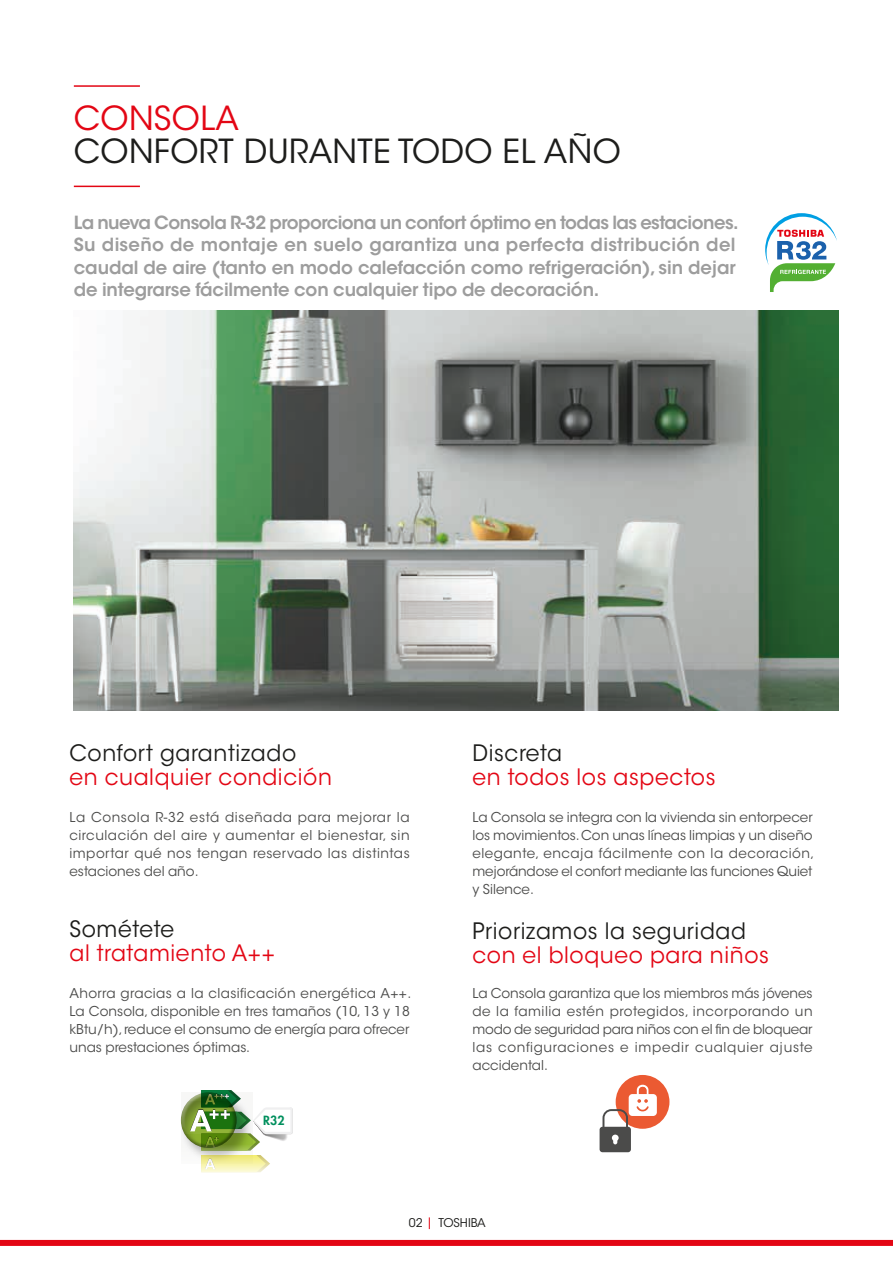
<style>
.page{position:relative;width:893px;height:1263px;background:#fff}
.page>*{position:absolute;margin:0;border:0;box-sizing:border-box;transform-origin:0 0}
.t1{font:33px "ITC Avant Garde Std";letter-spacing:.01em;color:#1d1d1b}
.t2{font:33px "ITC Avant Garde Std";letter-spacing:.01em;color:#e30614}
.t3{font:22.5px "ITC Avant Garde Std";letter-spacing:.03em;color:#e30614}
.t4{font:22.5px "ITC Avant Garde Std";letter-spacing:.03em;color:#1d1d1b}
.t5{font:600 18px/22.5px "ITC Avant Garde Std";letter-spacing:-.01em;color:#9d9d9d}
.t6{font:13.5px/18px "ITC Avant Garde Std";color:#4b4b4a;text-align:justify}
.t7{font:800 12.45px "Futura";color:#008f5d}
.t8{font:12px "ITC Avant Garde Std";color:#1d1d1b}
</style>
<div class="page">
<svg style="left:429px;top:1217px;width:1px;height:12px"></svg>
<div style="left:0;top:1240px;width:893px;height:6px;background:#e30614"></div>
<hr style="left:74px;top:186px;width:66px;height:1px;background:#e30614">
<hr style="left:74px;top:85px;width:66px;height:2px;background:#e30614">
<div style="left:181px;top:1092px;width:71px;height:72px;background:#f9f9f8"></div>
<div style="left:176px;top:1087px;width:61px;height:47px;background:#fff"></div>
<svg style="left:181px;top:1100px;width:9px;height:47px"></svg>
<svg style="left:190px;top:1090px;width:103px;height:82px"></svg>
<img style="left:73px;top:310px;width:766px;height:400px">
<svg style="left:765px;top:213px;width:72px;height:79px"></svg>
<div style="left:616px;top:1075px;width:53px;height:54px;background:#eb5a32;border-radius:50%"></div>
<div style="left:629px;top:1094px;width:28px;height:22px;background:#fff;border-radius:4px"></div>
<svg style="left:600px;top:1085px;width:49px;height:67px"></svg>
<h1 class="t2" style="left:74px;top:98px;width:166px">CONSOLA</h1>
<h1 class="t1" style="left:74px;top:131px;width:548px">CONFORT DURANTE TODO EL AÑO</h1>
<p class="t5" style="left:74px;top:211px;width:666px">La nueva Consola R-32 proporciona un confort óptimo en todas las estaciones.<br>Su diseño de montaje en suelo garantiza una perfecta distribución del caudal de aire (tanto en modo calefacción como refrigeración), sin dejar de integrarse fácilmente con cualquier tipo de decoración.</p>
<h2 class="t4" style="left:69px;top:739px;width:228px">Confort garantizado</h2>
<h2 class="t3" style="left:69px;top:763px;width:264px">en cualquier condición</h2>
<p class="t6" style="left:69px;top:808px;width:342px">La Consola R-32 está diseñada para mejorar la circulación del aire y aumentar el bienestar, sin importar qué nos tengan reservado las distintas estaciones del año.</p>
<h2 class="t4" style="left:69px;top:915px;width:106px">Sométete</h2>
<h2 class="t3" style="left:69px;top:939px;width:207px">al tratamiento A++</h2>
<p class="t6" style="left:69px;top:984px;width:343px;text-align:left">Ahorra gracias a la clasificación energética A++.<br>La Consola, disponible en tres tamaños (10, 13 y 18 kBtu/h), reduce el consumo de energía para ofrecer unas prestaciones óptimas.</p>
<p class="t7" style="left:263px;top:1112px;width:23px">R32</p>
<h2 class="t4" style="left:472px;top:739px;width:91px">Discreta</h2>
<h2 class="t3" style="left:472px;top:763px;width:244px">en todos los aspectos</h2>
<p class="t6" style="left:472px;top:808px;width:343px;text-align:left">La Consola se integra con la vivienda sin entorpecer los movimientos. Con unas líneas limpias y un diseño elegante, encaja fácilmente con la decoración, mejorándose el confort mediante las funciones Quiet y Silence.</p>
<h2 class="t4" style="left:472px;top:917px;width:275px">Priorizamos la seguridad</h2>
<h2 class="t3" style="left:472px;top:941px;width:298px">con el bloqueo para niños</h2>
<p class="t6" style="left:472px;top:984px;width:342px">La Consola garantiza que los miembros más jóvenes de la familia estén protegidos, incorporando un modo de seguridad para niños con el fin de bloquear las configuraciones e impedir cualquier ajuste accidental.</p>
<p class="t8" style="left:409px;top:1215px;width:15px">02</p>
<p class="t8" style="left:438px;top:1215px;width:49px">TOSHIBA</p>
</div>
